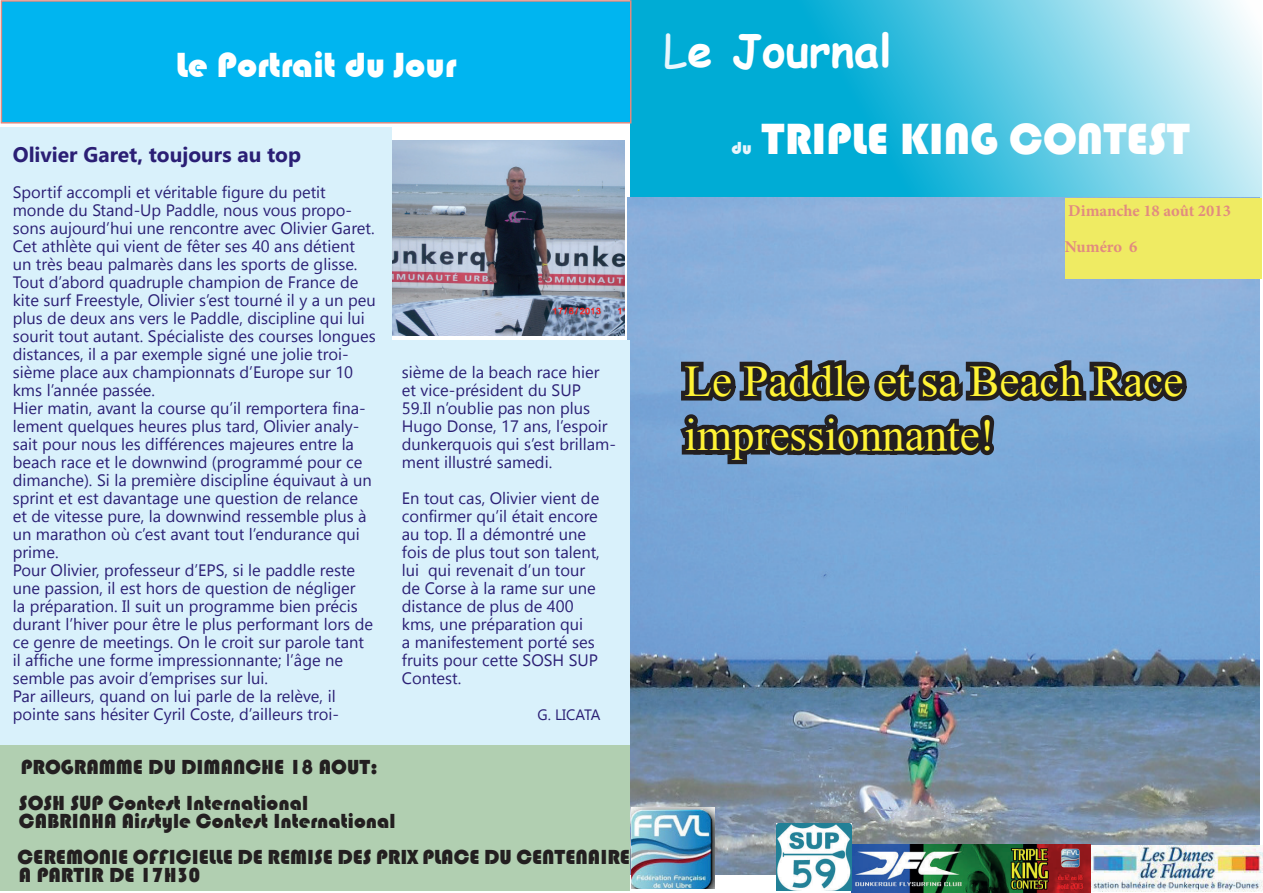
<style>
.page{position:relative;width:1263px;height:893px;background:#fff}
.page>*{position:absolute;margin:0;border:0;box-sizing:border-box;transform-origin:0 0}
.t1{font:45px/54px "Mongolian Baiti";color:#fff335}
.t2{font:45px "Bauhaus 93";color:#fff}
.t3{font:700 45px "Comic Sans MS";color:#fff}
.t4{font:36px "Bauhaus 93";color:#fff}
.t5{font:21px/36px "Bauhaus 93";color:#231f20}
.t6{font:700 21px "Lao UI";color:#2b1f75}
.t7{font:18px "Bauhaus 93";color:#e8f6fd}
.t8{font:16.5px "Segoe UI Symbol";color:#2b1f75}
.t9{font:700 16.5px/36px "Minion Pro";color:#e18b80}
.s1{font-weight:400;color:#e8f6fd}
</style>
<div class="page">
<svg style="left:630px;top:0;width:631px;height:198px;background:#4bc3e0"></svg>
<div style="left:1px;top:1px;width:630px;height:122px;background:#00b5f0"></div>
<div style="left:1px;top:0;width:630px;height:124px;border:2px solid #e18b80"></div>
<img style="left:628px;top:198px;width:631px;height:676px">
<div style="left:1065px;top:198px;width:196px;height:80px;background:#efeb63"></div>
<img style="left:851px;top:844px;width:412px;height:49px">
<img style="left:392px;top:140px;width:232px;height:195px">
<div style="left:0;top:128px;width:391px;height:618px;background:#d9f1fb"></div>
<div style="left:389px;top:340px;width:241px;height:410px;background:#d9f1fb"></div>
<svg style="left:674px;top:353px;width:519px;height:117px;background:#5b7490"></svg>
<div style="left:0;top:746px;width:630px;height:145px;background:#b1cfb1"></div>
<img style="left:631px;top:808px;width:83px;height:81px">
<img style="left:776px;top:823px;width:75px;height:68px">
<h2 class="t4" style="left:176px;top:45px;width:282px">Le Portrait du Jour</h2>
<p class="t6" style="left:13px;top:140px;width:290px">Olivier Garet, toujours au top</p>
<p class="t8" style="left:90px;top:183px;width:120px">□ ● ▼ ❖▼●</p>
<p class="t8" style="left:79px;top:201px;width:47px">◆ ▼ ■</p>
<p class="t8" style="left:202px;top:201px;width:145px">● ■□◆▲ ❖□◆▲ □ □</p>
<p class="t8" style="left:13px;top:219px;width:80px">▲□■▲ ◆ □◆</p>
<p class="t8" style="left:119px;top:219px;width:38px">◆ ◆■</p>
<p class="t8" style="left:183px;top:219px;width:43px">■ □■▼</p>
<p class="t8" style="left:252px;top:219px;width:58px">❖ ●❖</p>
<p class="t8" style="left:32px;top:237px;width:129px">▼ ▼ ●➔▼ ❑◆ ❖ ■▼</p>
<p class="t8" style="left:200px;top:237px;width:62px">▼ ▲ ▲ ✔</p>
<p class="t8" style="left:322px;top:237px;width:35px">▼ ■▼</p>
<p class="t8" style="left:13px;top:255px;width:51px">◆■ ▼ ➔▲</p>
<p class="t8" style="left:196px;top:255px;width:92px">■▲ ●▲ ▲ □▼▲</p>
<p class="t8" style="left:323px;top:255px;width:23px">●▲▲</p>
<p class="t8" style="left:20px;top:273px;width:26px">□◆▼</p>
<p class="t8" style="left:80px;top:273px;width:50px">□ ❑◆</p>
<p class="t8" style="left:310px;top:273px;width:11px">■</p>
<p class="t8" style="left:25px;top:291px;width:36px">▼ ▲◆</p>
<p class="t8" style="left:106px;top:291px;width:26px">▲▼ ●</p>
<p class="t8" style="left:199px;top:291px;width:97px">▲ ▲▼ ▼□◆ ■ ●</p>
<p class="t8" style="left:22px;top:309px;width:22px">●◆▲</p>
<p class="t8" style="left:89px;top:309px;width:90px">◆ ■▲ ❖ ▲ ●</p>
<p class="t8" style="left:289px;top:309px;width:73px">● ■ ❑◆ ●◆</p>
<p class="t8" style="left:13px;top:327px;width:129px">▲□◆ ▼ ▼□◆▼ ◆▼ ■▼</p>
<p class="t8" style="left:195px;top:327px;width:22px">●▲▼</p>
<p class="t8" style="left:247px;top:327px;width:130px">▲ □◆▲ ▲ ●□■ ◆ ▲</p>
<p class="t8" style="left:26px;top:345px;width:71px">▲▼■ ▲ ●</p>
<p class="t8" style="left:190px;top:345px;width:149px">● ▲ ■ ◆■ □● ▼ □</p>
<p class="t8" style="left:186px;top:363px;width:51px">□■■ ▼▲</p>
<p class="t8" style="left:35px;top:381px;width:47px">▲ ● ■■</p>
<p class="t8" style="left:70px;top:399px;width:173px">▼■ ❖ ■▼ ● □◆▲ ❑◆ ●</p>
<p class="t8" style="left:342px;top:399px;width:11px">■</p>
<p class="t8" style="left:13px;top:417px;width:123px">● ■▼ ❑◆ ●❑◆ ▲</p>
<p class="t8" style="left:157px;top:417px;width:77px">◆ ▲ ●◆▲ ▼</p>
<p class="t8" style="left:13px;top:435px;width:129px">▲ ▼ □◆ ■□◆▲ ● ▲</p>
<p class="t8" style="left:264px;top:435px;width:83px">◆ ▲ ■▼ ●</p>
<p class="t8" style="left:141px;top:453px;width:58px">□■■</p>
<p class="t8" style="left:49px;top:471px;width:11px">■</p>
<p class="t8" style="left:114px;top:471px;width:5px">●</p>
<p class="t8" style="left:243px;top:471px;width:19px">●■</p>
<p class="t8" style="left:282px;top:471px;width:92px">❑◆ ❖ ◆▼ → ◆■</p>
<p class="t8" style="left:13px;top:489px;width:87px">▲ ■▼ ▼ ▲▼</p>
<p class="t8" style="left:121px;top:489px;width:32px">❖ ■▼</p>
<p class="t8" style="left:183px;top:489px;width:97px">◆■ ❑◆ ▲▼ □■</p>
<p class="t8" style="left:21px;top:507px;width:74px">▼ ❖▼ ▲▲</p>
<p class="t8" style="left:175px;top:507px;width:58px">□■■</p>
<p class="t8" style="left:307px;top:507px;width:62px">● ●◆▲ →</p>
<p class="t8" style="left:73px;top:525px;width:50px">▼ □■ □</p>
<p class="t8" style="left:153px;top:525px;width:164px">▲▼ ❖ ■▼ ▼□◆▼ ● ■ ◆ ■</p>
<p class="t8" style="left:119px;top:561px;width:57px">□ ▲▲◆</p>
<p class="t8" style="left:303px;top:561px;width:45px">● ▲▼</p>
<p class="t8" style="left:62px;top:579px;width:117px">▲▲ □■ ● ▲▼ □ ▲</p>
<p class="t8" style="left:205px;top:579px;width:65px">❑◆ ▲▼ □■</p>
<p class="t8" style="left:13px;top:597px;width:5px">●</p>
<p class="t8" style="left:86px;top:597px;width:130px">▼ □■ ● ▲◆ ▼ ◆■ □</p>
<p class="t8" style="left:301px;top:597px;width:11px">■</p>
<p class="t8" style="left:22px;top:615px;width:73px">◆■▼ ● ❖</p>
<p class="t8" style="left:123px;top:615px;width:68px">□◆ ▼ ●</p>
<p class="t8" style="left:212px;top:615px;width:22px">●◆▲</p>
<p class="t8" style="left:266px;top:615px;width:85px">□ ■▼ ●□ ▲</p>
<p class="t8" style="left:52px;top:633px;width:11px">■</p>
<p class="t8" style="left:134px;top:633px;width:76px">▼■ ▲ ■ ●</p>
<p class="t8" style="left:235px;top:633px;width:42px">□▼ ▲◆</p>
<p class="t8" style="left:308px;top:633px;width:57px">□● ▼ ■▼</p>
<p class="t8" style="left:17px;top:651px;width:5px">●</p>
<p class="t8" style="left:78px;top:651px;width:48px">◆■ □</p>
<p class="t8" style="left:200px;top:651px;width:92px">▲▲ □■■ ■▼ ●</p>
<p class="t8" style="left:325px;top:651px;width:11px">■</p>
<p class="t8" style="left:87px;top:669px;width:39px">▲ ❖□</p>
<p class="t8" style="left:193px;top:669px;width:69px">▲ ▲ ▲◆ ●◆</p>
<p class="t8" style="left:53px;top:687px;width:136px">●● ◆ ▲ ❑◆ ■ □■ ●◆</p>
<p class="t8" style="left:290px;top:687px;width:22px">●➔❖</p>
<p class="t8" style="left:332px;top:687px;width:5px">●</p>
<p class="t8" style="left:22px;top:705px;width:75px">□■▼ ▲ ■▲</p>
<p class="t8" style="left:182px;top:705px;width:42px">● □▲▼</p>
<p class="t8" style="left:264px;top:705px;width:66px">●● ◆▲ ▼□</p>
<p class="t8" style="left:472px;top:363px;width:5px">●</p>
<p class="t8" style="left:479px;top:381px;width:69px">▲ ■▼ ◆</p>
<p class="t8" style="left:428px;top:399px;width:55px">● ■□◆ ●</p>
<p class="t8" style="left:516px;top:399px;width:76px">▲ ■□■ ●◆▲</p>
<p class="t8" style="left:402px;top:417px;width:84px">★◆ □ □■▲</p>
<p class="t8" style="left:532px;top:417px;width:67px">■▲ ●▲□</p>
<p class="t8" style="left:452px;top:435px;width:104px">❑◆□ ▲ ❑◆ ▲ ▲▼</p>
<p class="t8" style="left:425px;top:453px;width:81px">■▼ ●●◆▲▼ ▲</p>
<p class="t8" style="left:410px;top:489px;width:109px">■ ▼□◆▼ ▲ ● ❖</p>
<p class="t8" style="left:541px;top:489px;width:37px">❖ ■▼</p>
<p class="t8" style="left:476px;top:507px;width:109px">❑◆● ▼ ▼ ■□</p>
<p class="t8" style="left:410px;top:525px;width:30px">◆ ▼□</p>
<p class="t8" style="left:461px;top:525px;width:5px">●</p>
<p class="t8" style="left:515px;top:525px;width:63px">□■▼ ◆■</p>
<p class="t8" style="left:465px;top:543px;width:133px">●◆▲ ▼□◆▼ ▲□■ ▼ ● ■▼</p>
<p class="t8" style="left:402px;top:561px;width:47px">●◆ ❑◆</p>
<p class="t8" style="left:470px;top:561px;width:111px">❖ ■ ▼ ◆■ ▼□◆</p>
<p class="t8" style="left:435px;top:579px;width:54px">□ ▲ → ●</p>
<p class="t8" style="left:542px;top:579px;width:47px">▲◆ ◆■</p>
<p class="t8" style="left:416px;top:597px;width:32px">▲▼ ■</p>
<p class="t8" style="left:499px;top:597px;width:22px">●◆▲</p>
<p class="t8" style="left:424px;top:615px;width:35px">▲ ◆■</p>
<p class="t8" style="left:527px;top:615px;width:54px">▼ □■ ❑◆</p>
<p class="t8" style="left:437px;top:633px;width:41px">■ ▲▼</p>
<p class="t8" style="left:508px;top:633px;width:88px">■▼ □▼ ▲▲</p>
<p class="t8" style="left:413px;top:651px;width:61px">◆ ▼▲ □◆</p>
<p class="t8" style="left:412px;top:669px;width:47px">□■▼ ▲▼</p>
<p class="t5" style="left:19px;top:749px;width:361px">PROGRAMME DU DIMANCHE 18 AOUT:<br>SOSH SUP Contest International</p>
<p class="t5" style="left:17px;top:803px;width:614px">CABRINHA Airstyle Contest International<br>CEREMONIE OFFICIELLE DE REMISE DES PRIX PLACE DU CENTENAIRE</p>
<p class="t5" style="left:19px;top:857px;width:183px">A PARTIR DE 17H30</p>
<h1 class="t3" style="left:663px;top:17px;width:230px"><span class="s1">L</span>e Journal</h1>
<p class="t7" style="left:732px;top:137px;width:22px">du</p>
<h1 class="t2" style="left:761px;top:113px;width:430px">TRIPLE KING CONTEST</h1>
<p class="t9" style="left:1065px;top:193px;width:168px">Dimanche 18 août 2013<br>Numéro 6</p>
<h1 class="t1" style="left:685px;top:354px;width:500px">Le Paddle et sa Beach Race impressionnante!</h1>
</div>
